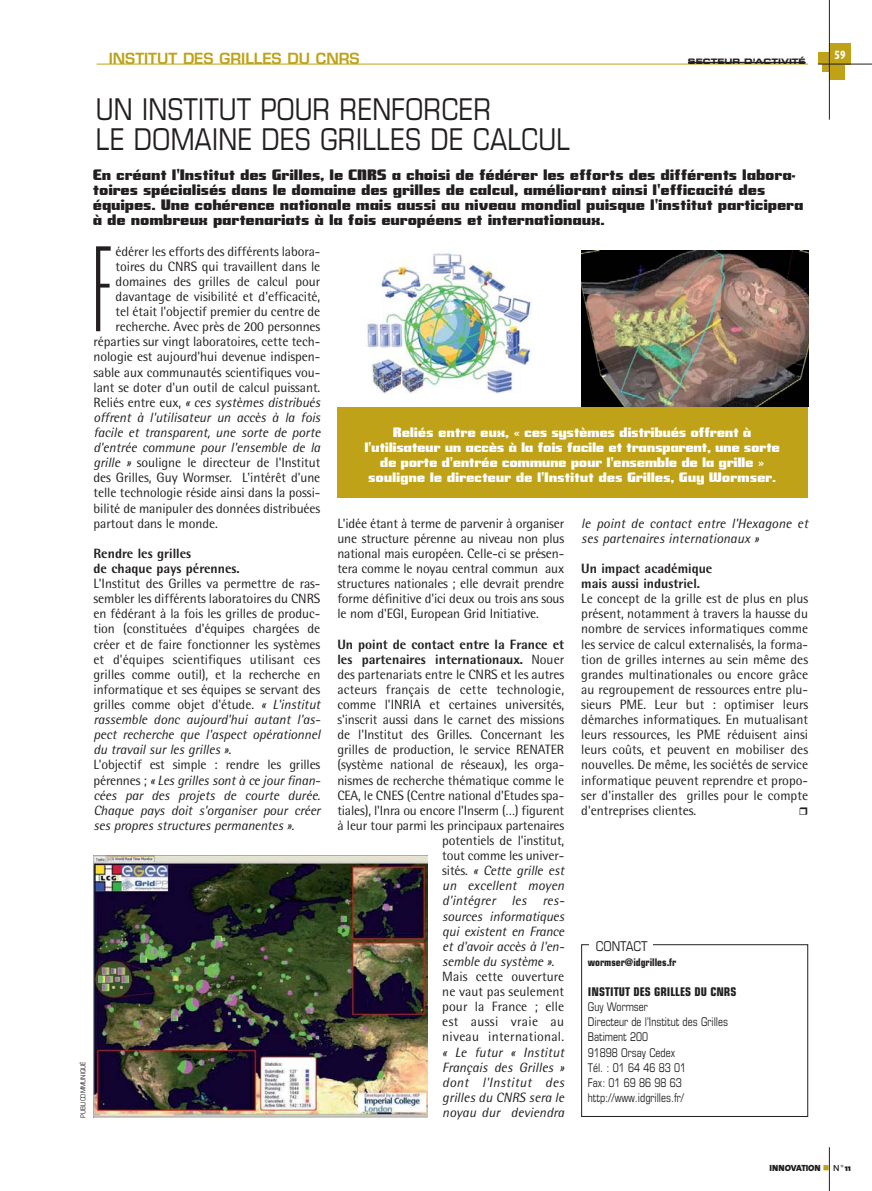
<style>
.page{position:relative;width:872px;height:1191px;background:#fff}
.page>*{position:absolute;margin:0;border:0;box-sizing:border-box;transform-origin:0 0}
.t1{font:300 127.2px "Europa Grotesque";color:#231f20;scale:.5 1}
.t2{font:condensed 30px/30.2px "Eurostile";color:#231f20}
.t3{font:15px/15.1px "Savings Bond";color:#231f20;scale:1.3 1}
.t4{font:600 15px "Eurostile";color:#bfa218}
.t5{font:13.5px/15.1px "Rotis Semi Sans";letter-spacing:-.005em;color:#231f20;text-align:justify}
.t6{font:italic 13.5px/15.1px "Rotis Semi Sans";letter-spacing:-.005em;color:#231f20;text-align:justify}
.t7{font:13.5px/15.1px "Savings Bond";letter-spacing:-.01em;color:#fff;text-align:center;scale:1.3 1}
.t8{font:800 13.5px/15.1px "Rotis Semi Sans";color:#231f20}
.t9{font:condensed 13.5px "Eurostile";color:#231f20}
.t10{font:condensed 12px/15.1px "Eurostile";color:#231f20;scale:.9 1}
.t11{font:700 condensed 12px "Eurostile";color:#231f20}
.t12{font:800 12px "Dax Condensed";color:#fff}
.t13{font:700 condensed 10.5px "Eurostile";color:#231f20}
.t14{font:900 9px "The Mix";color:#231f20}
.t15{font:9px "Extension";color:#231f20}
.t16{font:7.5px "Eurostile Bold Extended Two";color:#231f20}
.t17{font:condensed 6.75px "Eurostile";color:#231f20}
.s1{font-style:normal}
.s2{font-style:italic}
.s3{font-weight:400}
.s4{font-family:"The Mix";font-weight:900}
</style>
<div class="page">
<div style="left:822px;top:64px;width:7px;height:7px;background:#bfa218"></div>
<div style="left:829px;top:43px;width:21px;height:21px;background:#bfa218"></div>
<div style="left:829px;top:64px;width:16px;height:16px;background:#bfa218"></div>
<div style="left:818px;top:53px;width:11px;height:11px;background:#bfa218"></div>
<hr style="left:829px;top:1px;width:1px;height:119px;background:#231f20">
<hr style="left:818px;top:64px;width:54px;height:1px;background:#231f20">
<hr style="left:97px;top:64px;width:711px;height:1px;background:#bfa218">
<hr style="left:688px;top:62px;width:117px;height:1px;background:#231f20">
<hr style="left:829px;top:1147px;width:1px;height:44px;background:#231f20">
<img style="left:93px;top:855px;width:334px;height:262px">
<div style="left:337px;top:407px;width:471px;height:90px;background:#bfa218"></div>
<div style="left:581px;top:944px;width:227px;height:172px;border:1px solid #231f20"></div>
<div style="left:589px;top:935px;width:64px;height:31px;background:#fff"></div>
<img style="left:367px;top:253px;width:165px;height:140px">
<img style="left:581px;top:250px;width:227px;height:157px">
<p class="t4" style="left:109px;top:53px;width:252px">INSTITUT DES GRILLES DU CNRS</p>
<p class="t16" style="left:688px;top:59px;width:119px">SECTEUR D’ACTIVITÉ</p>
<p class="t17" style="left:80px;top:1117px;width:58px;rotate:-90deg">PUBLICOMMUNIQUÉ</p>
<h2 class="t2" style="left:96px;top:97px;width:476px">UN INSTITUT POUR RENFORCER<br>LE DOMAINE DES GRILLES DE CALCUL</h2>
<p class="t3" style="left:93px;top:167px;width:548px">En créant l'Institut des Grilles, le CNRS a choisi de fédérer les efforts des différents labora&shy;toires spécialisés dans le domaine des grilles de calcul, améliorant ainsi l'efficacité des équipes. Une cohérence nationale mais aussi au niveau mondial puisque l'institut participera à de nombreux partenariats à la fois européens et internationaux.</p>
<h1 class="t1" style="left:93px;top:246px;width:37px">F</h1>
<p class="t5" style="left:116px;top:245px;width:206px">édérer les efforts des différents labora-</p>
<p class="t5" style="left:116px;top:260px;width:206px">toires du CNRS qui travaillent dans le</p>
<p class="t5" style="left:116px;top:275px;width:206px">domaines des grilles de calcul pour</p>
<p class="t5" style="left:116px;top:290px;width:206px">davantage de visibilité et d'efficacité,</p>
<p class="t5" style="left:116px;top:305px;width:206px">tel était l'objectif premier du centre de</p>
<p class="t5" style="left:116px;top:320px;width:206px">recherche. Avec près de 200 personnes</p>
<p class="t5" style="left:93px;top:335px;width:228px">réparties sur vingt laboratoires, cette tech-</p>
<p class="t5" style="left:93px;top:351px;width:228px">nologie est aujourd'hui devenue indispen-</p>
<p class="t5" style="left:93px;top:366px;width:228px">sable aux communautés scientifiques vou-</p>
<p class="t5" style="left:93px;top:381px;width:228px">lant se doter d'un outil de calcul puissant.</p>
<p class="t6" style="left:93px;top:396px;width:228px"><span class="s1">Reliés entre eux,</span> « ces systèmes distribués</p>
<p class="t6" style="left:93px;top:411px;width:228px">offrent à l'utilisateur un accès à la fois</p>
<p class="t6" style="left:93px;top:426px;width:228px">facile et transparent, une sorte de porte</p>
<p class="t6" style="left:93px;top:441px;width:228px">d'entrée commune pour l'ensemble de la</p>
<p class="t5" style="left:93px;top:456px;width:228px"><span class="s2">grille »</span> souligne le directeur de l'Institut</p>
<p class="t5" style="left:93px;top:471px;width:228px">des Grilles, Guy Wormser. L'intérêt d'une</p>
<p class="t5" style="left:93px;top:486px;width:228px">telle technologie réside ainsi dans la possi-</p>
<p class="t5" style="left:93px;top:502px;width:228px">bilité de manipuler des données distribuées</p>
<p class="t5" style="left:93px;top:517px;width:126px">partout dans le monde.</p>
<p class="t8" style="left:93px;top:547px;width:148px">Rendre les grilles<br>de chaque pays pérennes.</p>
<p class="t5" style="left:93px;top:577px;width:228px">L'Institut des Grilles va permettre de ras&shy;sembler les différents laboratoires du CNRS en fédérant à la fois les grilles de produc&shy;tion (constituées d'équipes chargées de créer et de faire fonctionner les systèmes et d'équipes scientifiques utilisant ces grilles comme outil), et la recherche en informatique et ses équipes se servant des grilles comme objet d'étude. <span class="s2">« L'institut rassemble donc aujourd'hui autant l'as&shy;pect recherche que l'aspect opérationnel du travail sur les grilles ».</span></p>
<p class="t6" style="left:93px;top:758px;width:228px"><span class="s1">L'objectif est simple : rendre les grilles pérennes ;</span> « Les grilles sont à ce jour finan&shy;cées par des projets de courte durée.<br>Chaque pays doit s'organiser pour créer ses propres structures permanentes ».</p>
<p class="t7" style="left:365px;top:425px;width:321px">Reliés entre eux, « ces systèmes distribués offrent à l'utilisateur un accès à la fois facile et transparent, une sorte de porte d'entrée commune pour l'ensemble de la grille » souligne le directeur de l'Institut des Grilles, Guy Wormser.</p>
<p class="t5" style="left:337px;top:517px;width:228px">L'idée étant à terme de parvenir à organiser une structure pérenne au niveau non plus national mais européen. Celle-ci se présen&shy;tera comme le noyau central commun aux structures nationales ; elle devrait prendre forme définitive d'ici deux ou trois ans sous le nom d'EGI, European Grid Initiative.</p>
<p class="t8" style="left:337px;top:638px;width:228px">Un point de contact entre la France et</p>
<p class="t8" style="left:337px;top:653px;width:228px">les partenaires internationaux. <span class="s3">Nouer</span></p>
<p class="t5" style="left:337px;top:668px;width:228px">des partenariats entre le CNRS et les autres</p>
<p class="t5" style="left:337px;top:683px;width:228px">acteurs français de cette technologie,</p>
<p class="t5" style="left:337px;top:698px;width:228px">comme l'INRIA et certaines universités,</p>
<p class="t5" style="left:337px;top:713px;width:228px">s'inscrit aussi dans le carnet des missions</p>
<p class="t5" style="left:337px;top:728px;width:228px">de l'Institut des Grilles. Concernant les</p>
<p class="t5" style="left:337px;top:743px;width:228px">grilles de production, le service RENATER</p>
<p class="t5" style="left:337px;top:758px;width:228px">(système national de réseaux), les orga-</p>
<p class="t5" style="left:337px;top:773px;width:228px">nismes de recherche thématique comme le</p>
<p class="t5" style="left:337px;top:789px;width:228px">CEA, le CNES (Centre national d'Etudes spa-</p>
<p class="t5" style="left:337px;top:804px;width:228px">tiales), l'Inra ou encore l'Inserm (…) figurent</p>
<p class="t5" style="left:337px;top:819px;width:228px">à leur tour parmi les principaux partenaires</p>
<p class="t5" style="left:442px;top:834px;width:123px">potentiels de l'institut,</p>
<p class="t5" style="left:442px;top:849px;width:123px">tout comme les univer-</p>
<p class="t6" style="left:442px;top:864px;width:123px"><span class="s1">sités.</span> « Cette grille est</p>
<p class="t6" style="left:442px;top:879px;width:123px">un excellent moyen</p>
<p class="t6" style="left:442px;top:894px;width:123px">d'intégrer les res-</p>
<p class="t6" style="left:442px;top:909px;width:123px">sources informatiques</p>
<p class="t6" style="left:442px;top:925px;width:123px">qui existent en France</p>
<p class="t6" style="left:442px;top:940px;width:123px">et d'avoir accès à l'en-</p>
<p class="t6" style="left:442px;top:955px;width:113px">semble du système ».</p>
<p class="t5" style="left:442px;top:970px;width:123px">Mais cette ouverture ne vaut pas seulement pour la France ; elle est aussi vraie au niveau international.</p>
<p class="t6" style="left:442px;top:1045px;width:123px">« Le futur « Institut Français des Grilles » dont l'Institut des grilles du CNRS sera le noyau dur deviendra</p>
<p class="t6" style="left:581px;top:517px;width:228px">le point de contact entre l'Hexagone et ses partenaires internationaux »</p>
<p class="t8" style="left:581px;top:562px;width:133px">Un impact académique mais aussi industriel.</p>
<p class="t5" style="left:581px;top:592px;width:228px">Le concept de la grille est de plus en plus présent, notamment à travers la hausse du nombre de services informatiques comme les service de calcul externalisés, la forma&shy;tion de grilles internes au sein même des grandes multinationales ou encore grâce au regroupement de ressources entre plu&shy;sieurs PME. Leur but : optimiser leurs démarches informatiques. En mutualisant leurs ressources, les PME réduisent ainsi leurs coûts, et peuvent en mobiliser des nouvelles. De même, les sociétés de service informatique peuvent reprendre et propo&shy;ser d'installer des grilles pour le compte d'entreprises clientes.</p>
<p class="t9" style="left:595px;top:941px;width:53px">CONTACT</p>
<p class="t13" style="left:588px;top:958px;width:90px">wormser@idgrilles.fr</p>
<p class="t11" style="left:588px;top:987px;width:150px">INSTITUT DES GRILLES DU CNRS</p>
<p class="t10" style="left:588px;top:1000px;width:157px">Guy Wormser<br>Directeur de l'Institut des Grilles<br>Batiment 200<br>91898 Orsay Cedex<br>Tél. : 01 64 46 83 01<br>Fax: 01 69 86 98 63 http://www.idgrilles.fr/</p>
<p class="t12" style="left:834px;top:50px;width:13px">59</p>
<p class="t14" style="left:769px;top:1163px;width:53px">INNOVATION</p>
<p class="t15" style="left:833px;top:1164px;width:20px">N°<span class="s4">11</span></p>
</div>
